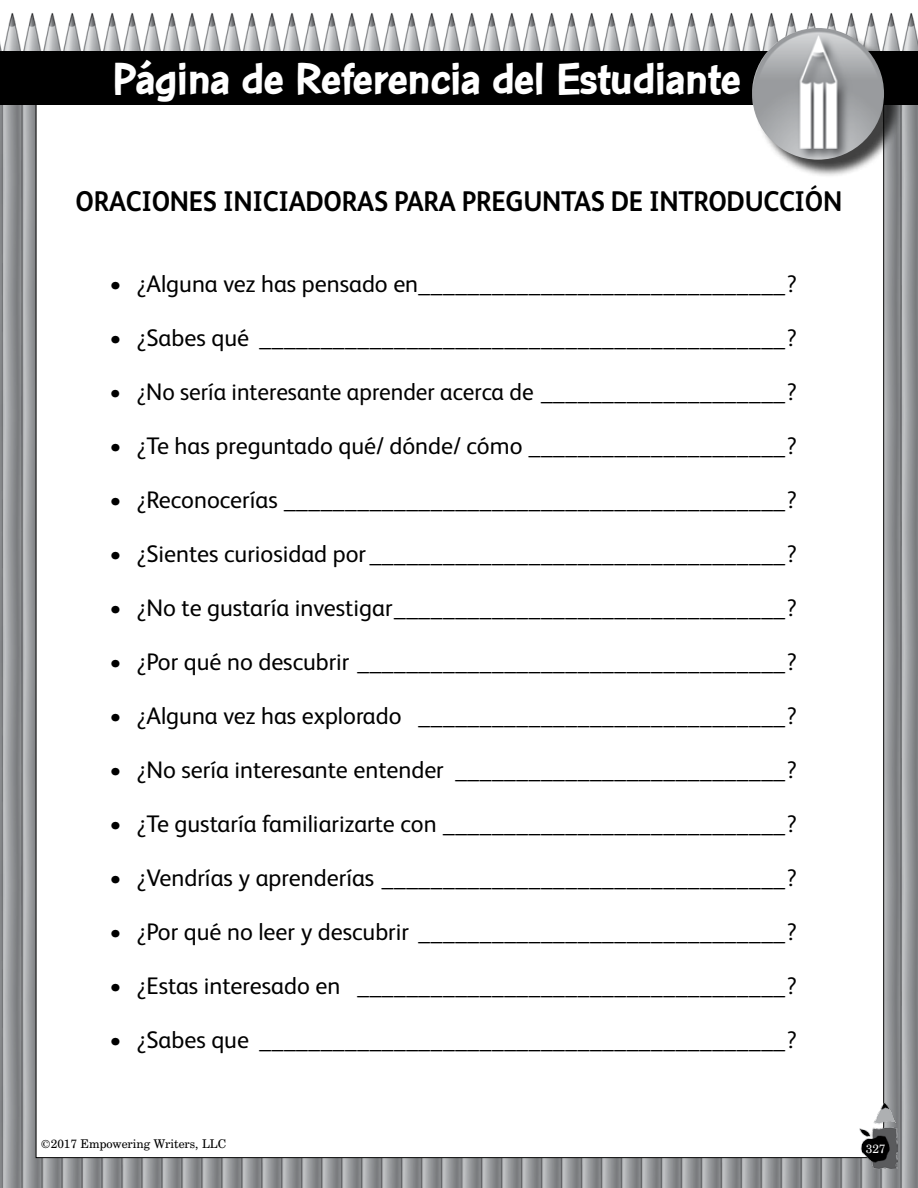
<style>
.page{position:relative;width:918px;height:1188px;background:#fff}
.page>*{position:absolute;margin:0;border:0;box-sizing:border-box;transform-origin:0 0}
.t1{font:700 48px "Con Brush";letter-spacing:-.02em;color:#fff}
.t2{font:700 28.5px "FS Albert";letter-spacing:-.01em;color:#000;scale:.93 1}
.t3{font:24px "FS Albert";color:#000}
.t4{font:12px "Century Schoolbook BT";color:#000}
.t5{font:12px "Century Schoolbook BT";color:#fff}
</style>
<div class="page">
<img style="left:0;top:13px;width:918px;height:1175px">
<div style="left:36px;top:68px;width:848px;height:1090px;background:#fff"></div>
<div style="left:0;top:51px;width:918px;height:54px;background:#000"></div>
<div style="left:754px;top:30px;width:149px;height:148px;background:#000;opacity:.75"></div>
<img style="left:752px;top:28px;width:132px;height:132px;border-radius:66px">
<img style="left:860px;top:1103px;width:37px;height:65px">
<h1 class="t1" style="left:368px;top:47px;width:101px">Págin</h1>
<h1 class="t1" style="left:112px;top:50px;width:630px">Página de Referencia del Estudiante</h1>
<p class="t2" style="left:76px;top:182px;width:826px">ORACIONES INICIADORAS PARA PREGUNTAS DE INTRODUCCIÓN</p>
<p class="t3" style="left:109px;top:268px;width:689px">• ¿Alguna vez has pensado en______________________________?</p>
<p class="t3" style="left:109px;top:322px;width:689px">• ¿Sabes qué ___________________________________________?</p>
<p class="t3" style="left:109px;top:376px;width:689px">• ¿No sería interesante aprender acerca de ____________________?</p>
<p class="t3" style="left:109px;top:430px;width:689px">• ¿Te has preguntado qué/ dónde/ cómo _____________________?</p>
<p class="t3" style="left:109px;top:484px;width:689px">• ¿Reconocerías _________________________________________?</p>
<p class="t3" style="left:109px;top:538px;width:689px">• ¿Sientes curiosidad por __________________________________?</p>
<p class="t3" style="left:109px;top:592px;width:689px">• ¿No te gustaría investigar________________________________?</p>
<p class="t3" style="left:109px;top:646px;width:689px">• ¿Por qué no descubrir ___________________________________?</p>
<p class="t3" style="left:109px;top:700px;width:689px">• ¿Alguna vez has explorado ______________________________?</p>
<p class="t3" style="left:109px;top:754px;width:689px">• ¿No sería interesante entender ___________________________?</p>
<p class="t3" style="left:109px;top:808px;width:689px">• ¿Te gustaría familiarizarte con ____________________________?</p>
<p class="t3" style="left:109px;top:862px;width:689px">• ¿Vendrías y aprenderías _________________________________?</p>
<p class="t3" style="left:109px;top:916px;width:689px">• ¿Por qué no leer y descubrir ______________________________?</p>
<p class="t3" style="left:109px;top:970px;width:689px">• ¿Estas interesado en ___________________________________?</p>
<p class="t3" style="left:109px;top:1024px;width:689px">• ¿Sabes que ___________________________________________?</p>
<p class="t4" style="left:41px;top:1136px;width:187px">©2017 Empowering Writers, LLC</p>
<p class="t5" style="left:866px;top:1141px;width:21px">327</p>
</div>
